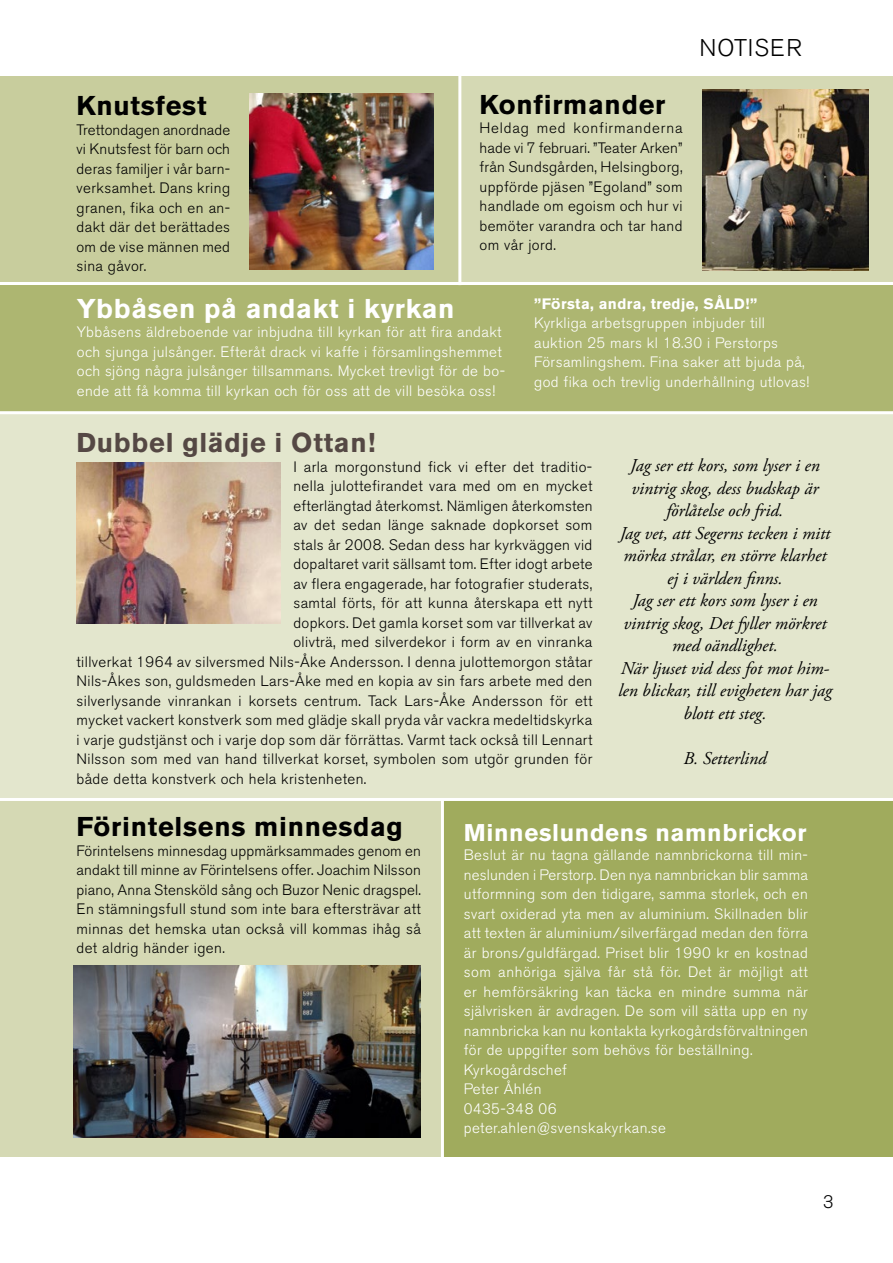
<style>
.page{position:relative;width:893px;height:1263px;background:#fff}
.page>*{position:absolute;margin:0;border:0;box-sizing:border-box;transform-origin:0 0}
.t1{font:700 27px "Akzidenz Grotesk BE";letter-spacing:.025em;color:#000}
.t2{font:700 27px "Akzidenz Grotesk BE";letter-spacing:.025em;color:#fff}
.t3{font:700 27px "Akzidenz Grotesk BE";letter-spacing:.025em;color:#554844}
.t4{font:700 24px "Akzidenz Grotesk BE";letter-spacing:.025em;color:#fff}
.t5{font:300 24px "Akzidenz Grotesk BE";letter-spacing:.05em;color:#000}
.t6{font:italic 18px/22.5px "Adobe Garamond Pro";color:#000;text-align:center}
.t7{font:300 18px "Akzidenz Grotesk BE";color:#000}
.t8{font:300 15px/19.5px "Akzidenz Grotesk BE";letter-spacing:.025em;color:#000;text-align:justify}
.t9{font:300 15px/19.5px "Akzidenz Grotesk BE";letter-spacing:.025em;color:#fff}
.t10{font:700 15px "Akzidenz Grotesk BE";letter-spacing:.025em;color:#fff}
</style>
<div class="page">
<div style="left:0;top:77px;width:893px;height:216px;background:#c8cd9d"></div>
<div style="left:459px;top:77px;width:434px;height:205px;background:#d5d9b4"></div>
<div style="left:0;top:799px;width:893px;height:358px;background:#d5d9b4"></div>
<div style="left:0;top:412px;width:893px;height:387px;background:#e3e6cd"></div>
<div style="left:442px;top:799px;width:451px;height:357px;background:#a0ab5d"></div>
<img style="left:250px;top:94px;width:183px;height:175px">
<div style="left:0;top:282px;width:893px;height:130px;background:#adb671"></div>
<img style="left:73px;top:965px;width:348px;height:172px">
<img style="left:77px;top:462px;width:204px;height:161px">
<img style="left:702px;top:89px;width:166px;height:182px">
<hr style="left:0;top:798px;width:893px;height:3px;background:#fff">
<hr style="left:0;top:411px;width:893px;height:3px;background:#fff">
<hr style="left:0;top:282px;width:893px;height:3px;background:#fff">
<hr style="left:458px;top:68px;width:3px;height:217px;background:#fff">
<hr style="left:441px;top:799px;width:3px;height:378px;background:#fff">
<h1 class="t1" style="left:77px;top:90px;width:132px">Knutsfest</h1>
<p class="t8" style="left:77px;top:120px;width:155px">Trettondagen anordnade vi Knutsfest för barn och deras familjer i vår barn&shy;verksamhet. Dans kring granen, fika och en an&shy;dakt där det berättades om de vise männen med sina gåvor.</p>
<h1 class="t1" style="left:480px;top:89px;width:187px">Konfirmander</h1>
<p class="t8" style="left:480px;top:119px;width:205px">Heldag med konfirmanderna hade vi 7 februari. ”Teater Arken” från Sundsgården, Helsingborg, uppförde pjäsen ”Egoland” som handlade om egoism och hur vi bemöter varandra och tar hand om vår jord.</p>
<h2 class="t5" style="left:699px;top:34px;width:104px">NOTISER</h2>
<h1 class="t2" style="left:77px;top:292px;width:379px">Ybbåsen på andakt i kyrkan</h1>
<p class="t9" style="left:77px;top:322px;width:430px">Ybbåsens äldreboende var inbjudna till kyrkan för att fira andakt och sjunga julsånger. Efteråt drack vi kaffe i församlingshemmet och sjöng några julsånger tillsammans. Mycket trevligt för de bo&shy;ende att få komma till kyrkan och för oss att de vill besöka oss!</p>
<p class="t10" style="left:534px;top:295px;width:224px">”Första, andra, tredje, SÅLD!”</p>
<p class="t9" style="left:534px;top:313px;width:277px">Kyrkliga arbetsgruppen inbjuder till auktion 25 mars kl 18.30 i Perstorps Församlingshem. Fina saker att bjuda på, god fika och trevlig underhållning utlovas!</p>
<h1 class="t3" style="left:77px;top:427px;width:300px">Dubbel glädje i Ottan!</h1>
<p class="t8" style="left:293px;top:457px;width:300px">I arla morgonstund fick vi efter det traditio-</p>
<p class="t8" style="left:293px;top:476px;width:300px">nella julottefirandet vara med om en mycket</p>
<p class="t8" style="left:293px;top:496px;width:301px">efterlängtad återkomst. Nämligen återkomsten</p>
<p class="t8" style="left:293px;top:515px;width:300px">av det sedan länge saknade dopkorset som</p>
<p class="t8" style="left:293px;top:535px;width:300px">stals år 2008. Sedan dess har kyrkväggen vid</p>
<p class="t8" style="left:293px;top:554px;width:301px">dopaltaret varit sällsamt tom. Efter idogt arbete</p>
<p class="t8" style="left:293px;top:574px;width:300px">av flera engagerade, har fotografier studerats,</p>
<p class="t8" style="left:293px;top:593px;width:301px">samtal förts, för att kunna återskapa ett nytt</p>
<p class="t8" style="left:293px;top:613px;width:301px">dopkors. Det gamla korset som var tillverkat av</p>
<p class="t8" style="left:293px;top:632px;width:300px">olivträ, med silverdekor i form av en vinranka</p>
<p class="t8" style="left:77px;top:652px;width:517px">tillverkat 1964 av silversmed Nils-Åke Andersson. I denna julottemorgon ståtar</p>
<p class="t8" style="left:77px;top:671px;width:517px">Nils-Åkes son, guldsmeden Lars-Åke med en kopia av sin fars arbete med den</p>
<p class="t8" style="left:77px;top:691px;width:517px">silverlysande vinrankan i korsets centrum. Tack Lars-Åke Andersson för ett</p>
<p class="t8" style="left:77px;top:710px;width:517px">mycket vackert konstverk som med glädje skall pryda vår vackra medeltidskyrka</p>
<p class="t8" style="left:77px;top:730px;width:517px">i varje gudstjänst och i varje dop som där förrättas. Varmt tack också till Lennart</p>
<p class="t8" style="left:77px;top:749px;width:517px">Nilsson som med van hand tillverkat korset, symbolen som utgör grunden för</p>
<p class="t8" style="left:77px;top:769px;width:291px">både detta konstverk och hela kristenheten.</p>
<p class="t6" style="left:618px;top:455px;width:215px">Jag ser ett kors, som lyser i en vintrig skog, dess budskap är förlåtelse och frid.<br>Jag vet, att Segerns tecken i mitt mörka strålar, en större klarhet ej i världen finns.<br>Jag ser ett kors som lyser i en vintrig skog, Det fyller mörkret med oändlighet.<br>När ljuset vid dess fot mot him&shy;len blickar, till evigheten har jag blott ett steg.</p>
<p class="t6" style="left:683px;top:747px;width:85px">B. Setterlind</p>
<h1 class="t1" style="left:77px;top:811px;width:328px">Förintelsens minnesdag</h1>
<p class="t8" style="left:77px;top:841px;width:346px">Förintelsens minnesdag uppmärksammades genom en andakt till minne av Förintelsens offer. Joachim Nilsson piano, Anna Stensköld sång och Buzor Nenic dragspel.<br>En stämningsfull stund som inte bara eftersträvar att minnas det hemska utan också vill kommas ihåg så det aldrig händer igen.</p>
<h2 class="t4" style="left:464px;top:819px;width:344px">Minneslundens namnbrickor</h2>
<p class="t9" style="left:464px;top:846px;width:346px">Beslut är nu tagna gällande namnbrickorna till min&shy;neslunden i Perstorp. Den nya namnbrickan blir samma utformning som den tidigare, samma storlek, och en svart oxiderad yta men av aluminium. Skillnaden blir att texten är aluminium/silverfärgad medan den förra är brons/guldfärgad. Priset blir 1990 kr en kostnad som anhöriga själva får stå för. Det är möjligt att er hemförsäkring kan täcka en mindre summa när självrisken är avdragen. De som vill sätta upp en ny namnbricka kan nu kontakta kyrkogårdsförvaltningen för de uppgifter som behövs för beställning.<br>Kyrkogårdschef<br>Peter Åhlén<br>0435-348 06<br>peter.ahlen@svenskakyrkan.se</p>
<p class="t7" style="left:823px;top:1192px;width:12px">3</p>
</div>
